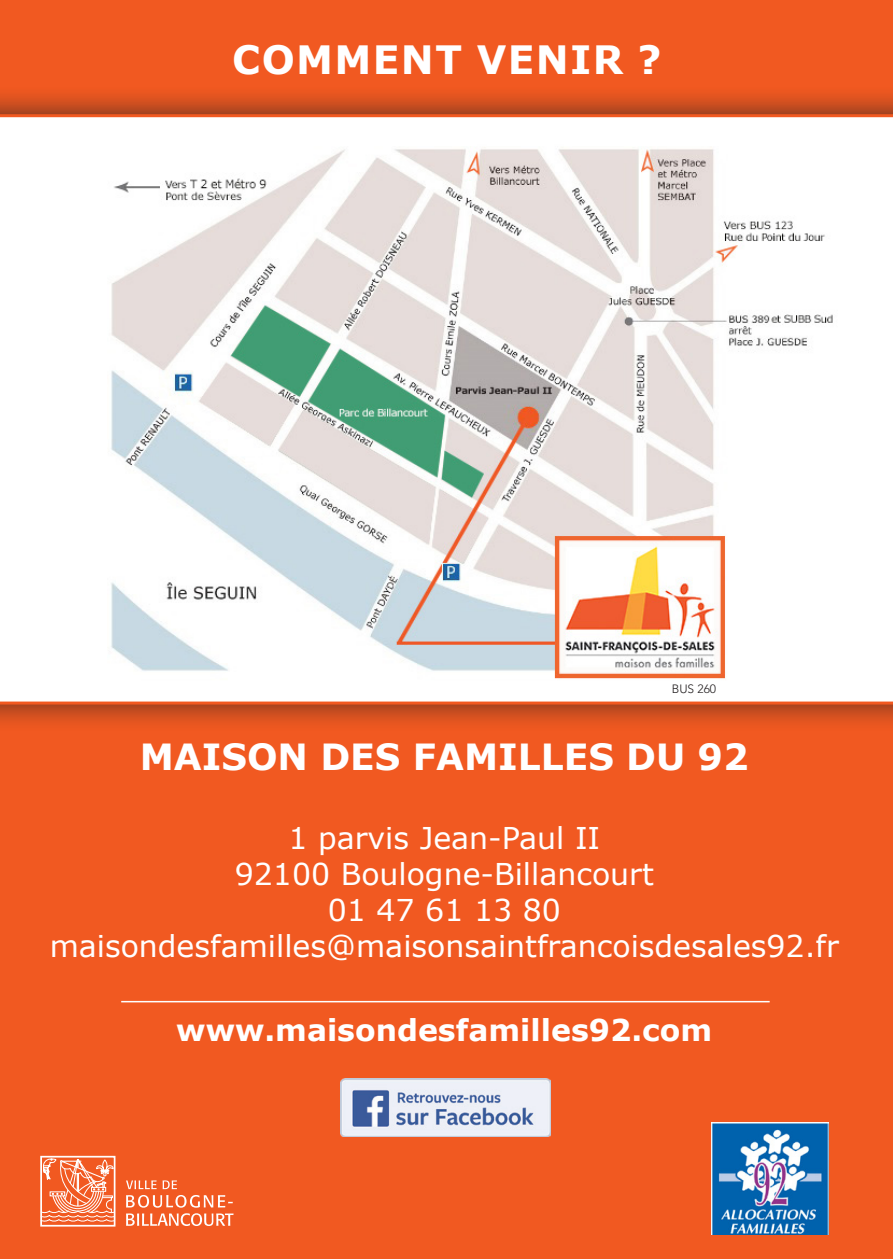
<style>
.page{position:relative;width:893px;height:1259px;background:#f15921}
.page>*{position:absolute;margin:0;border:0;box-sizing:border-box;transform-origin:0 0}
.t1{font:700 39px "Verdana";letter-spacing:.035em;color:#fff}
.t2{font:700 36px "Verdana";color:#fff}
.t3{font:30px "Verdana";color:#fff}
.t4{font:700 30px "Verdana";color:#fff}
.t5{font:300 12px "Avenir LT Std";color:#231f20}
</style>
<div class="page">
<div style="left:0;top:85px;width:893px;height:647px;background:#231f20;opacity:.75"></div>
<svg style="left:0;top:114px;width:893px;height:590px"></svg>
<img style="left:91px;top:130px;width:747px;height:559px">
<hr style="left:121px;top:1001px;width:649px;height:1px;background:#fff">
<img style="left:340px;top:1078px;width:211px;height:58px">
<svg style="left:126px;top:1180px;width:31px;height:9px"></svg>
<svg style="left:163px;top:1180px;width:14px;height:9px"></svg>
<svg style="left:126px;top:1195px;width:107px;height:12px"></svg>
<svg style="left:126px;top:1213px;width:108px;height:13px"></svg>
<div style="left:40px;top:1155px;width:75px;height:71px;border:2px solid #fff"></div>
<svg style="left:40px;top:1156px;width:75px;height:65px;background:#f58c66"></svg>
<img style="left:711px;top:1123px;width:117px;height:111px">
<p class="t1" style="left:232px;top:32px;width:431px">COMMENT VENIR ?</p>
<p class="t5" style="left:672px;top:682px;width:46px">BUS 260</p>
<p class="t2" style="left:140px;top:731px;width:611px">MAISON DES FAMILLES DU 92</p>
<p class="t3" style="left:288px;top:817px;width:313px">1 parvis Jean-Paul II</p>
<p class="t3" style="left:235px;top:853px;width:421px">92100 Boulogne-Billancourt</p>
<p class="t3" style="left:328px;top:889px;width:235px">01 47 61 13 80</p>
<p class="t3" style="left:50px;top:925px;width:791px">maisondesfamilles@maisonsaintfrancoisdesales92.fr</p>
<p class="t4" style="left:176px;top:1009px;width:537px">www.maisondesfamilles92.com</p>
</div>
